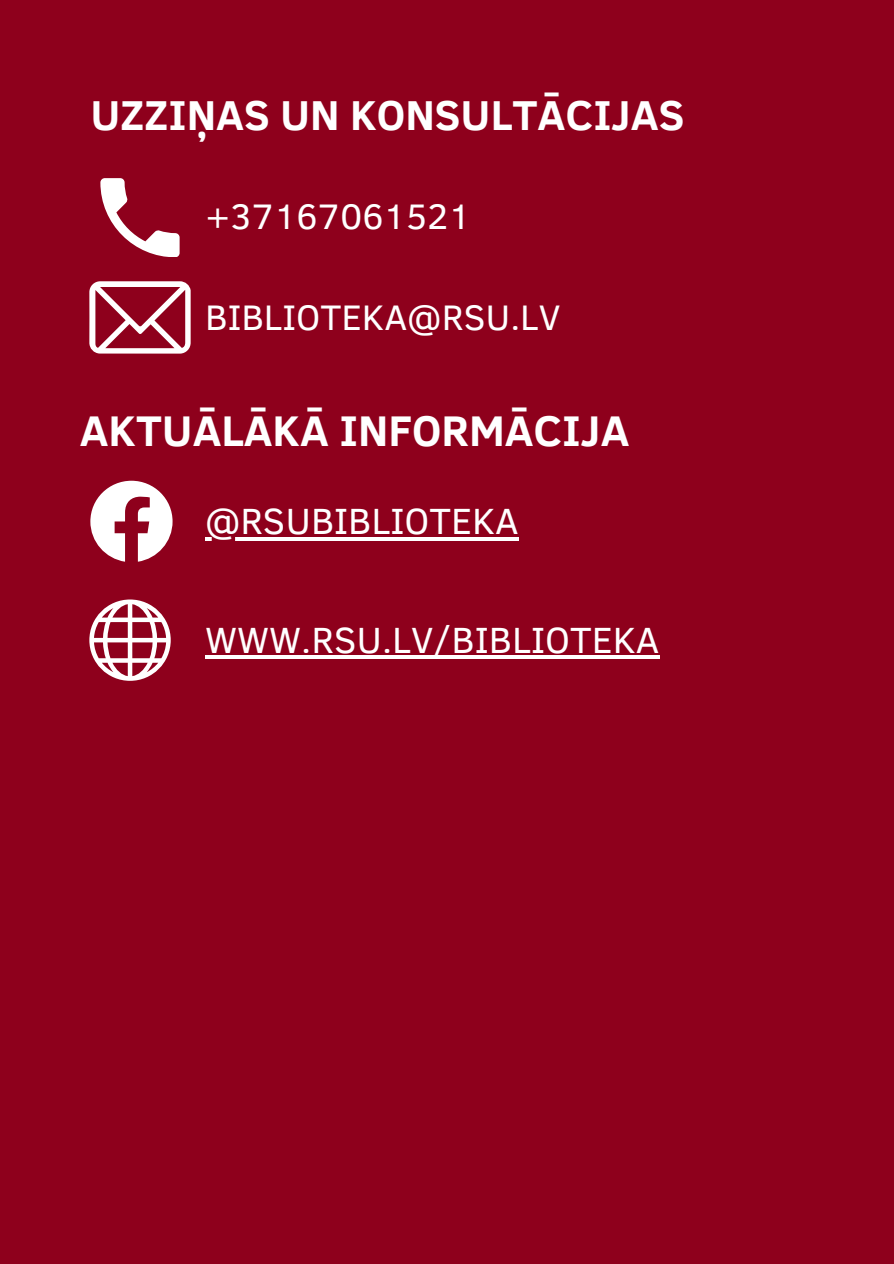
<style>
.page{position:relative;width:894px;height:1264px;background:#fff}
.page>*{position:absolute;margin:0;border:0;box-sizing:border-box;transform-origin:0 0}
.t1{font:700 43.95px "Clear Sans";color:#fff}
.t2{font:700 42.75px "Clear Sans";color:#fff}
.t3{font:37.35px "Clear Sans";color:#fff}
.t4{font:36.45px "Clear Sans";color:#fff}
</style>
<div class="page">
<div style="left:0;top:0;width:893px;height:1263px;background:#8e001c"></div>
<svg style="left:89px;top:281px;width:101px;height:72px"></svg>
<svg style="left:90px;top:480px;width:82px;height:81px"></svg>
<hr style="left:205px;top:537px;width:313px;height:3px;background:#fff">
<svg style="left:89px;top:599px;width:81px;height:81px"></svg>
<hr style="left:205px;top:656px;width:454px;height:3px;background:#fff">
<svg style="left:100px;top:178px;width:79px;height:79px"></svg>
<h1 class="t2" style="left:90px;top:84px;width:595px">UZZIŅAS UN KONSULTĀCIJAS</h1>
<p class="t4" style="left:205px;top:190px;width:267px">+37167061521</p>
<h1 class="t4" style="left:205px;top:290px;width:357px">BIBLIOTEKA@RSU.LV</h1>
<p class="t1" style="left:80px;top:399px;width:551px">AKTUĀLĀKĀ INFORMĀCIJA</p>
<p class="t3" style="left:205px;top:493px;width:315px">@RSUBIBLIOTEKA</p>
<p class="t3" style="left:205px;top:612px;width:455px">WWW.RSU.LV/BIBLIOTEKA</p>
</div>
